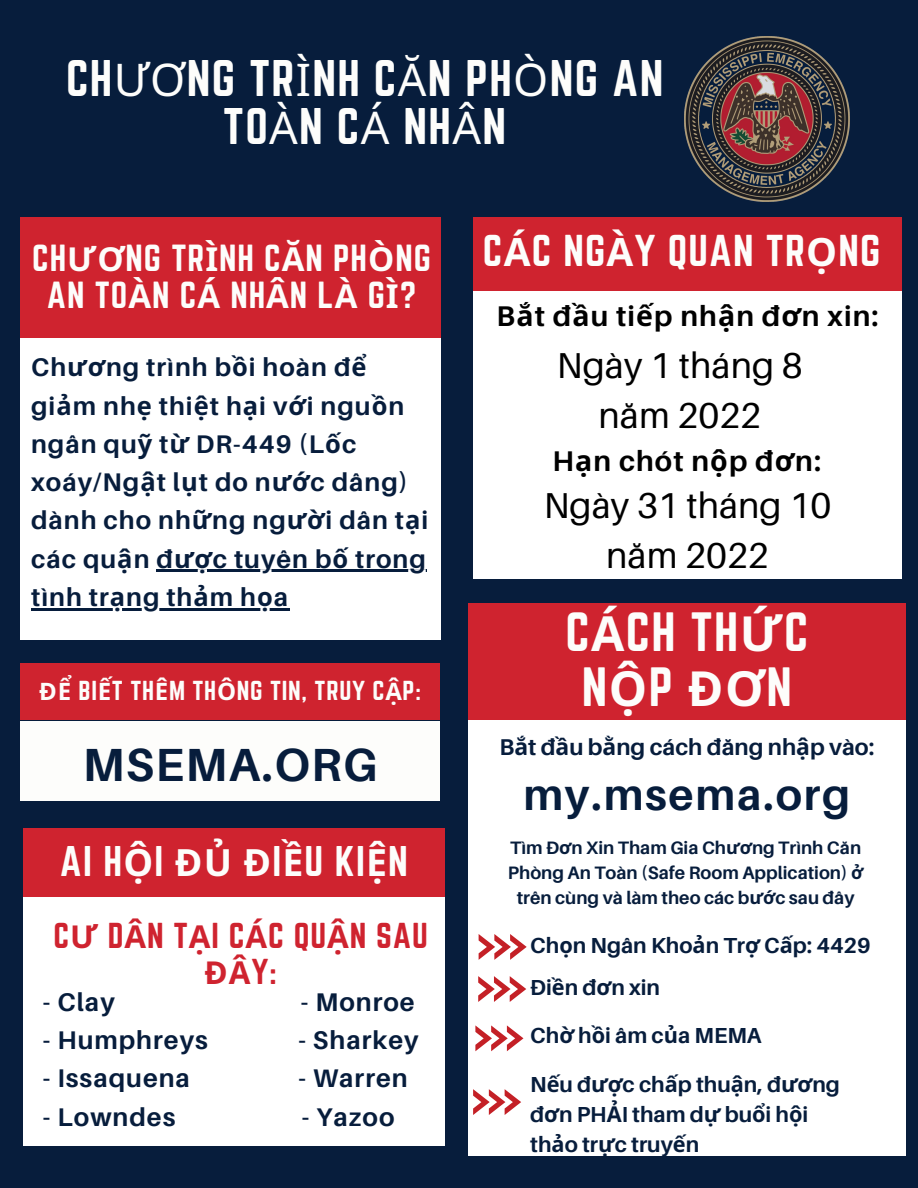
<style>
.page{position:relative;width:918px;height:1188px;background:#071d3c}
.page>*{position:absolute;margin:0;border:0;box-sizing:border-box;transform-origin:0 0}
.t1{font:48.3px/55.2px "Norwester";color:#fdfdfb;text-align:center}
.t2{font:700 46.5px "Aileron";letter-spacing:.03em;color:#071d3c}
.t3{font:45px/48.3px "Norwester";letter-spacing:.03em;color:#fdfdfb;text-align:center}
.t4{font:700 43.5px "Aileron";letter-spacing:.04em;color:#071d3c}
.t5{font:39px "Norwester";letter-spacing:.03em;color:#fdfdfb}
.t6{font:37.5px "Norwester";color:#fdfdfb}
.t7{font:36px/49.5px "Aileron";color:#000;text-align:center}
.t8{font:33px/37.2px "Norwester";letter-spacing:.03em;color:#fdfdfb;text-align:center}
.t9{font:31.5px "Norwester";color:#cf232f}
.t10{font:700 31.5px "Noto Sans";color:#cf232f}
.t11{font:700 28.5px "Aileron";letter-spacing:.04em;color:#000}
.t12{font:700 25.5px/38.2px "Aileron";letter-spacing:.04em;color:#071d3c}
.t13{font:24px "Norwester";letter-spacing:.03em;color:#fdfdfb}
.t14{font:700 22.8px "Aileron";color:#071d3c}
.t15{font:700 21.75px/30.3px "Aileron";color:#071d3c}
.t16{font:700 18px/24.8px "Aileron";color:#071d3c;text-align:center}
.s1{font-family:"Noto Sans"}
.s2{font-family:"Noto Sans";font-weight:700}
.s3{font-family:"Norwester";font-weight:400}
</style>
<div class="page">
<div style="left:20px;top:338px;width:421px;height:301px;background:#fff"></div>
<div style="left:23px;top:897px;width:422px;height:248px;background:#fff"></div>
<div style="left:23px;top:828px;width:422px;height:69px;background:#cf232f"></div>
<div style="left:20px;top:218px;width:421px;height:120px;background:#cf232f"></div>
<img style="left:684px;top:37px;width:165px;height:165px">
<div style="left:468px;top:721px;width:438px;height:435px;background:#fff"></div>
<div style="left:468px;top:603px;width:438px;height:117px;background:#cf232f"></div>
<svg style="left:479px;top:934px;width:48px;height:26px"></svg>
<hr style="left:157px;top:570px;width:270px;height:2px;background:#071d3c">
<hr style="left:31px;top:608px;width:258px;height:2px;background:#071d3c">
<svg style="left:478px;top:976px;width:48px;height:26px"></svg>
<svg style="left:475px;top:1025px;width:48px;height:26px"></svg>
<svg style="left:473px;top:1089px;width:48px;height:26px"></svg>
<div style="left:473px;top:218px;width:429px;height:73px;background:#cf232f"></div>
<div style="left:473px;top:291px;width:429px;height:288px;background:#fff"></div>
<div style="left:21px;top:721px;width:419px;height:80px;background:#fdfdfb"></div>
<div style="left:21px;top:663px;width:419px;height:57px;background:#cf232f"></div>
<h3 class="t3" style="left:66px;top:54px;width:599px">CH<span class="s1">ƯƠ</span>NG TR<span class="s1">Ì</span>NH C<span class="s1">Ă</span>N PH<span class="s1">Ò</span>NG AN<br>TO<span class="s1">À</span>N C<span class="s1">Á</span> NH<span class="s1">Â</span>N</h3>
<p class="t8" style="left:32px;top:239px;width:400px">CH<span class="s2">ƯƠ</span>NG TR<span class="s2">Ì</span>NH C<span class="s2">Ă</span>N PH<span class="s2">Ò</span>NG<br>AN TO<span class="s2">À</span>N C<span class="s2">Á</span> NH<span class="s2">Â</span>N L<span class="s2">À</span> G<span class="s2">Ì</span>?</p>
<p class="t12" style="left:31px;top:348px;width:399px">Ch<span class="s1">ươ</span>ng trình b<span class="s1">ồ</span>i hoàn đ<span class="s1">ể </span>gi<span class="s1">ả</span>m nh<span class="s1">ẹ</span> thi<span class="s1">ệ</span>t h<span class="s1">ạ</span>i v<span class="s1">ớ</span>i ngu<span class="s1">ồ</span>n ngân qu<span class="s1">ỹ</span> t<span class="s1">ừ</span> DR-449 (L<span class="s1">ố</span>c xoáy/Ng<span class="s1">ậ</span>t l<span class="s1">ụ</span>t do n<span class="s1">ướ</span>c dâng) dành cho nh<span class="s1">ữ</span>ng ng<span class="s1">ườ</span>i dân t<span class="s1">ạ</span>i các qu<span class="s1">ậ</span>n đ<span class="s1">ượ</span>c tuyên b<span class="s1">ố</span> trong tình tr<span class="s1">ạ</span>ng th<span class="s1">ả</span>m h<span class="s1">ọ</span>a</p>
<p class="t13" style="left:39px;top:676px;width:383px"><span class="s2">ĐỂ</span> BI<span class="s2">Ế</span>T TH<span class="s2">Ê</span>M TH<span class="s2">Ô</span>NG TIN, TRUY C<span class="s2">Ậ</span>P:</p>
<h2 class="t2" style="left:83px;top:736px;width:296px">MSEMA.ORG</h2>
<h3 class="t6" style="left:60px;top:839px;width:350px">AI H<span class="s2">Ộ</span>I <span class="s2">ĐỦ Đ</span>I<span class="s2">Ề</span>U KI<span class="s2">Ệ</span>N</h3>
<p class="t9" style="left:53px;top:917px;width:376px">C<span class="s2">Ư</span> D<span class="s2">Â</span>N T<span class="s2">Ạ</span>I C<span class="s2">Á</span>C QU<span class="s2">Ậ</span>N SAU</p>
<p class="t10" style="left:205px;top:951px;width:74px">ĐÂ<span class="s3">Y:</span></p>
<p class="t12" style="left:43px;top:982px;width:73px">- Clay</p>
<p class="t12" style="left:301px;top:982px;width:115px">- Monroe</p>
<p class="t12" style="left:43px;top:1021px;width:166px">- Humphreys</p>
<p class="t12" style="left:298px;top:1021px;width:122px">- Sharkey</p>
<p class="t12" style="left:43px;top:1059px;width:149px">- Issaquena</p>
<p class="t12" style="left:299px;top:1059px;width:111px">- Warren</p>
<p class="t12" style="left:43px;top:1097px;width:134px">- Lowndes</p>
<p class="t12" style="left:302px;top:1097px;width:94px">- Yazoo</p>
<h3 class="t5" style="left:483px;top:227px;width:399px">C<span class="s2">Á</span>C NG<span class="s2">À</span>Y QUAN TR<span class="s2">Ọ</span>NG</h3>
<p class="t11" style="left:496px;top:298px;width:384px">B<span class="s1">ắ</span>t đ<span class="s1">ầ</span>u ti<span class="s1">ế</span>p nh<span class="s1">ậ</span>n đ<span class="s1">ơ</span>n xin:</p>
<h3 class="t7" style="left:557px;top:340px;width:247px">Ngày 1 tháng 8 năm 2022</h3>
<p class="t11" style="left:553px;top:443px;width:270px">H<span class="s1">ạ</span>n chót n<span class="s1">ộ</span>p đ<span class="s1">ơ</span>n:</p>
<h3 class="t7" style="left:544px;top:480px;width:289px">Ngày 31 tháng 10 năm 2022</h3>
<h1 class="t1" style="left:565px;top:604px;width:244px">C<span class="s2">Á</span>CH TH<span class="s2">Ứ</span>C<br>N<span class="s2">Ộ</span>P <span class="s2">ĐƠ</span>N</h1>
<p class="t14" style="left:499px;top:733px;width:377px">B<span class="s1">ắ</span>t đ<span class="s1">ầ</span>u b<span class="s1">ằ</span>ng cách đăng nh<span class="s1">ậ</span>p vào:</p>
<h3 class="t4" style="left:523px;top:768px;width:328px">my.msema.org</h3>
<p class="t16" style="left:508px;top:835px;width:357px">Tìm Đ<span class="s1">ơ</span>n Xin Tham Gia Ch<span class="s1">ươ</span>ng Trình Căn<br>Phòng An Toàn (Safe Room Application) <span class="s1">ở </span>trên cùng và làm theo các b<span class="s1">ướ</span>c sau đây</p>
<p class="t15" style="left:530px;top:924px;width:342px;line-height:42.2px">Ch<span class="s1">ọ</span>n Ngân Kho<span class="s1">ả</span>n Tr<span class="s1">ợ</span> C<span class="s1">ấ</span>p: 4429<br>Đi<span class="s1">ề</span>n đ<span class="s1">ơ</span>n xin</p>
<p class="t15" style="left:530px;top:1020px;width:233px">Ch<span class="s1">ờ</span> h<span class="s1">ồ</span>i âm c<span class="s1">ủ</span>a MEMA</p>
<p class="t15" style="left:530px;top:1068px;width:311px">N<span class="s1">ế</span>u đ<span class="s1">ượ</span>c ch<span class="s1">ấ</span>p thu<span class="s1">ậ</span>n, đ<span class="s1">ươ</span>ng đ<span class="s1">ơ</span>n PH<span class="s1">Ả</span>I tham d<span class="s1">ự</span> bu<span class="s1">ổ</span>i h<span class="s1">ộ</span>i th<span class="s1">ả</span>o tr<span class="s1">ự</span>c truy<span class="s1">ế</span>n</p>
</div>
